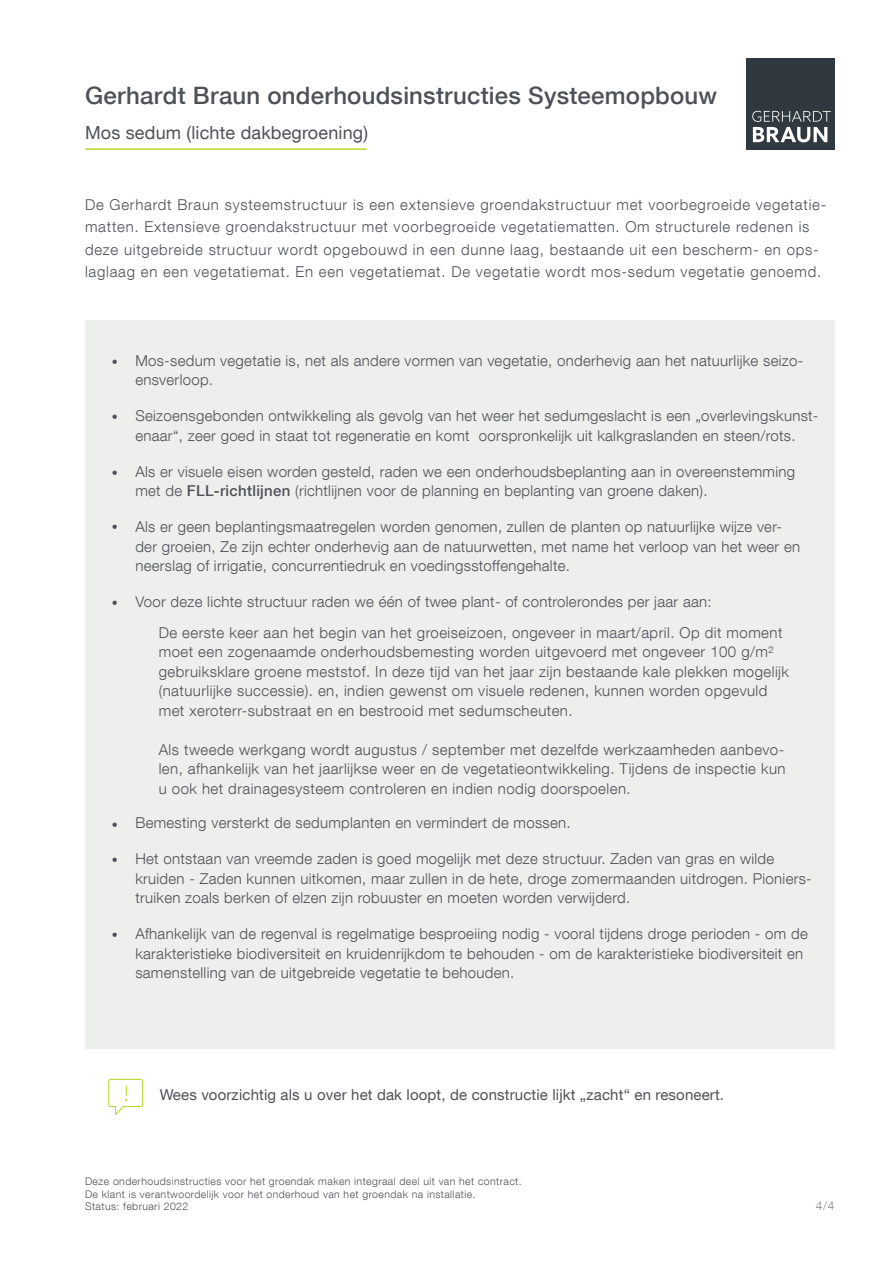
<style>
.page{position:relative;width:893px;height:1263px;background:#fff}
.page>*{position:absolute;margin:0;border:0;box-sizing:border-box;transform-origin:0 0}
.t1{font:500 24px "Helvetica Neue LT Com";letter-spacing:.01em;color:#4d5258}
.t2{font:18px "Helvetica Neue LT Com";letter-spacing:.01em;color:#4d5258}
.t3{font:300 15px/19.5px "Helvetica Neue LT Com";letter-spacing:.02em;color:#4d5258}
.t4{font:300 15px/22.5px "Helvetica Neue LT Com";letter-spacing:.05em;color:#4d5258}
.t5{font:15px "Helvetica Neue LT Com";letter-spacing:.01em;color:#4d5258}
.t6{font:300 12px "Helvetica Neue LT Com";color:#4d5258}
.t7{font:300 12px "Helvetica Neue LT Com";color:#808285}
.t8{font:300 10.5px/12.6px "Helvetica Neue LT Com";letter-spacing:.04em;color:#4d5258}
.s1{font-weight:500}
</style>
<div class="page">
<div style="left:85px;top:320px;width:749px;height:728px;background:#edefed"></div>
<hr style="left:85px;top:148px;width:282px;height:2px;background:#bed630">
<svg style="left:108px;top:1078px;width:36px;height:37px"></svg>
<div style="left:746px;top:58px;width:88px;height:91px;background:#2f393f"></div>
<svg style="left:752px;top:111px;width:79px;height:31px"></svg>
<h1 class="t1" style="left:85px;top:81px;width:634px">Gerhardt Braun onderhoudsinstructies Systeemopbouw</h1>
<p class="t2" style="left:85px;top:121px;width:284px">Mos sedum (lichte dakbegroening)</p>
<p class="t4" style="left:85px;top:193px;width:743px">De Gerhardt Braun systeemstructuur is een extensieve groendakstructuur met voorbegroeide vegetatie&shy;matten. Extensieve groendakstructuur met voorbegroeide vegetatiematten. Om structurele redenen is deze uitgebreide structuur wordt opgebouwd in een dunne laag, bestaande uit een bescherm- en ops&shy;laglaag en een vegetatiemat. En een vegetatiemat. De vegetatie wordt mos-sedum vegetatie genoemd.</p>
<p class="t6" style="left:112px;top:354px;width:7px">•</p>
<p class="t6" style="left:112px;top:409px;width:7px">•</p>
<p class="t6" style="left:112px;top:465px;width:7px">•</p>
<p class="t6" style="left:112px;top:519px;width:7px">•</p>
<p class="t6" style="left:112px;top:596px;width:7px">•</p>
<p class="t6" style="left:112px;top:817px;width:7px">•</p>
<p class="t6" style="left:112px;top:852px;width:7px">•</p>
<p class="t6" style="left:112px;top:927px;width:7px">•</p>
<p class="t3" style="left:135px;top:350px;width:669px">Mos-sedum vegetatie is, net als andere vormen van vegetatie, onderhevig aan het natuurlijke seizo&shy;ensverloop.</p>
<p class="t3" style="left:135px;top:406px;width:685px">Seizoensgebonden ontwikkeling als gevolg van het weer het sedumgeslacht is een „overlevingskunst&shy;enaar“, zeer goed in staat tot regeneratie en komt oorspronkelijk uit kalkgraslanden en steen/rots.</p>
<p class="t3" style="left:135px;top:461px;width:661px">Als er visuele eisen worden gesteld, raden we een onderhoudsbeplanting aan in overeenstemming met de <span class="s1">FLL-richtlijnen</span> (richtlijnen voor de planning en beplanting van groene daken).</p>
<p class="t3" style="left:135px;top:517px;width:666px">Als er geen beplantingsmaatregelen worden genomen, zullen de planten op natuurlijke wijze ver&shy;der groeien, Ze zijn echter onderhevig aan de natuurwetten, met name het verloop van het weer en neerslag of irrigatie, concurrentiedruk en voedingsstoffengehalte.</p>
<p class="t3" style="left:159px;top:586px;width:625px;line-height:30.6px;text-indent:-23px">Voor deze lichte structuur raden we één of twee plant- of controlerondes per jaar aan:<br>De eerste keer aan het begin van het groeiseizoen, ongeveer in maart/april. Op dit moment</p>
<p class="t3" style="left:159px;top:642px;width:632px">moet een zogenaamde onderhoudsbemesting worden uitgevoerd met ongeveer 100 g/m² gebruiksklare groene meststof. In deze tijd van het jaar zijn bestaande kale plekken mogelijk (natuurlijke successie). en, indien gewenst om visuele redenen, kunnen worden opgevuld met xeroterr-substraat en en bestrooid met sedumscheuten.</p>
<p class="t3" style="left:159px;top:739px;width:628px;text-align:justify">Als tweede werkgang wordt augustus / september met dezelfde werkzaamheden aanbevo&shy;len, afhankelijk van het jaarlijkse weer en de vegetatieontwikkeling. Tijdens de inspectie kun u ook het drainagesysteem controleren en indien nodig doorspoelen.</p>
<p class="t3" style="left:135px;top:813px;width:437px">Bemesting versterkt de sedumplanten en vermindert de mossen.</p>
<p class="t3" style="left:135px;top:849px;width:678px">Het ontstaan van vreemde zaden is goed mogelijk met deze structuur. Zaden van gras en wilde kruiden - Zaden kunnen uitkomen, maar zullen in de hete, droge zomermaanden uitdrogen. Pioniers&shy;truiken zoals berken of elzen zijn robuuster en moeten worden verwijderd.</p>
<p class="t3" style="left:135px;top:924px;width:674px">Afhankelijk van de regenval is regelmatige besproeiing nodig - vooral tijdens droge perioden - om de karakteristieke biodiversiteit en kruidenrijkdom te behouden - om de karakteristieke biodiversiteit en samenstelling van de uitgebreide vegetatie te behouden.</p>
<p class="t5" style="left:160px;top:1085px;width:566px">Wees voorzichtig als u over het dak loopt, de constructie lijkt „zacht“ en resoneert.</p>
<p class="t8" style="left:85px;top:1175px;width:438px">Deze onderhoudsinstructies voor het groendak maken integraal deel uit van het contract.<br>De klant is verantwoordelijk voor het onderhoud van het groendak na installatie.<br>Status: februari 2022</p>
<p class="t7" style="left:816px;top:1199px;width:20px">4/4</p>
</div>
